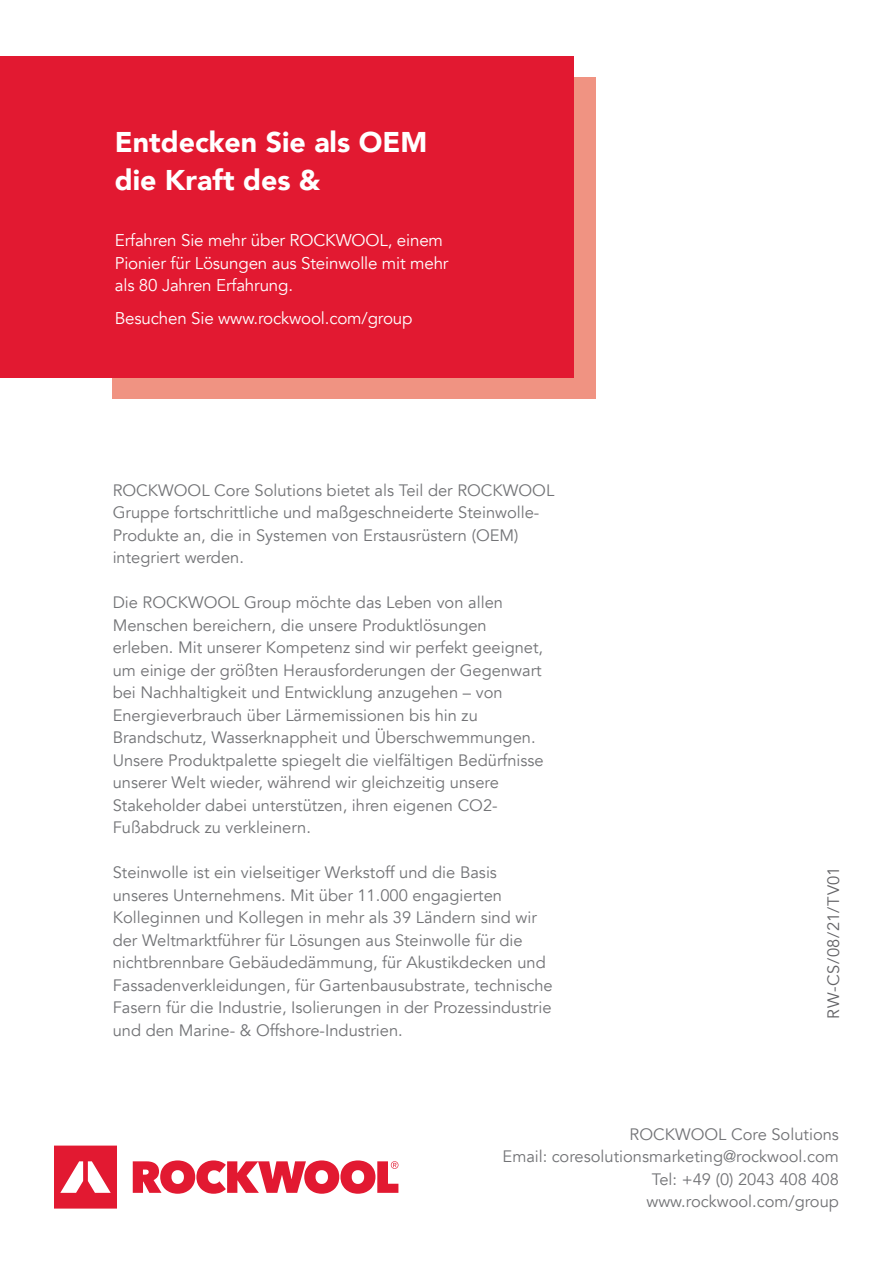
<style>
.page{position:relative;width:893px;height:1263px;background:#fff}
.page>*{position:absolute;margin:0;border:0;box-sizing:border-box;transform-origin:0 0}
.Rockwool_intro_grey{font:900 28.5px/37.7px "Avenir";color:#fff}
.Rockwool_body_copy{font:16.95px/22.6px "Avenir";letter-spacing:-.01em;color:#fff}
.t1{font:16.5px/22.5px "Avenir";color:#727376}
.t2{font:16.5px "Avenir";letter-spacing:.04em;color:#636366}
</style>
<div class="page">
<div style="left:113px;top:77px;width:483px;height:321px;background:#f09382"></div>
<svg style="left:54px;top:1145px;width:63px;height:63px"></svg>
<svg style="left:133px;top:1160px;width:265px;height:34px"></svg>
<div style="left:0;top:56px;width:574px;height:321px;background:#e21931"></div>
<p class="Rockwool_intro_grey" style="left:115px;top:123px;width:314px">Entdecken Sie als OEM die Kraft des &amp;</p>
<p class="Rockwool_body_copy" style="left:115px;top:229px;width:335px">Erfahren Sie mehr über ROCKWOOL, einem<br>Pionier für Lösungen aus Steinwolle mit mehr als 80 Jahren Erfahrung.</p>
<p class="Rockwool_body_copy" style="left:115px;top:308px;width:299px">Besuchen Sie www.rockwool.com/group</p>
<p class="t1" style="left:113px;top:479px;width:443px">ROCKWOOL Core Solutions bietet als Teil der ROCKWOOL Gruppe fortschrittliche und maßgeschneiderte Steinwolle-Produkte an, die in Systemen von Erstausrüstern (OEM) integriert werden.</p>
<p class="t1" style="left:113px;top:592px;width:392px">Die ROCKWOOL Group möchte das Leben von allen</p>
<p class="t1" style="left:113px;top:614px;width:376px">Menschen bereichern, die unsere Produktlösungen</p>
<p class="t1" style="left:113px;top:637px;width:432px">erleben. Mit unserer Kompetenz sind wir perfekt geeignet,</p>
<p class="t1" style="left:113px;top:659px;width:430px">um einige der größten Herausforderungen der Gegenwart</p>
<p class="t1" style="left:113px;top:682px;width:391px">bei Nachhaltigkeit und Entwicklung anzugehen – von</p>
<p class="t1" style="left:113px;top:704px;width:367px">Energieverbrauch über Lärmemissionen bis hin zu</p>
<p class="t1" style="left:113px;top:727px;width:424px">Brandschutz, Wasserknappheit und Überschwemmungen.</p>
<p class="t1" style="left:113px;top:749px;width:433px">Unsere Produktpalette spiegelt die vielfältigen Bedürfnisse</p>
<p class="t1" style="left:113px;top:772px;width:388px">unserer Welt wieder, während wir gleichzeitig unsere</p>
<p class="t1" style="left:113px;top:794px;width:387px">Stakeholder dabei unterstützen, ihren eigenen CO2-</p>
<p class="t1" style="left:113px;top:817px;width:200px">Fußabdruck zu verkleinern.</p>
<p class="t1" style="left:113px;top:862px;width:386px">Steinwolle ist ein vielseitiger Werkstoff und die Basis</p>
<p class="t1" style="left:113px;top:884px;width:391px">unseres Unternehmens. Mit über 11.000 engagierten</p>
<p class="t1" style="left:113px;top:907px;width:426px">Kolleginnen und Kollegen in mehr als 39 Ländern sind wir</p>
<p class="t1" style="left:113px;top:929px;width:411px">der Weltmarktführer für Lösungen aus Steinwolle für die</p>
<p class="t1" style="left:113px;top:952px;width:435px">nichtbrennbare Gebäudedämmung, für Akustikdecken und</p>
<p class="t1" style="left:113px;top:974px;width:442px">Fassadenverkleidungen, für Gartenbausubstrate, technische</p>
<p class="t1" style="left:113px;top:997px;width:440px">Fasern für die Industrie, Isolierungen in der Prozessindustrie</p>
<p class="t1" style="left:113px;top:1019px;width:292px">und den Marine- &amp; Offshore-Industrien.</p>
<p class="t2" style="left:824px;top:1019px;width:154px;rotate:-90deg">RW-CS/08/21/TV01</p>
<p class="t1" style="left:630px;top:1123px;width:211px">ROCKWOOL Core Solutions</p>
<p class="t1" style="left:502px;top:1145px;width:338px">Email: coresolutionsmarketing@rockwool.com</p>
<p class="t1" style="left:652px;top:1168px;width:189px">Tel: +49 (0) 2043 408 408</p>
<p class="t1" style="left:646px;top:1190px;width:194px">www.rockwool.com/group</p>
</div>
